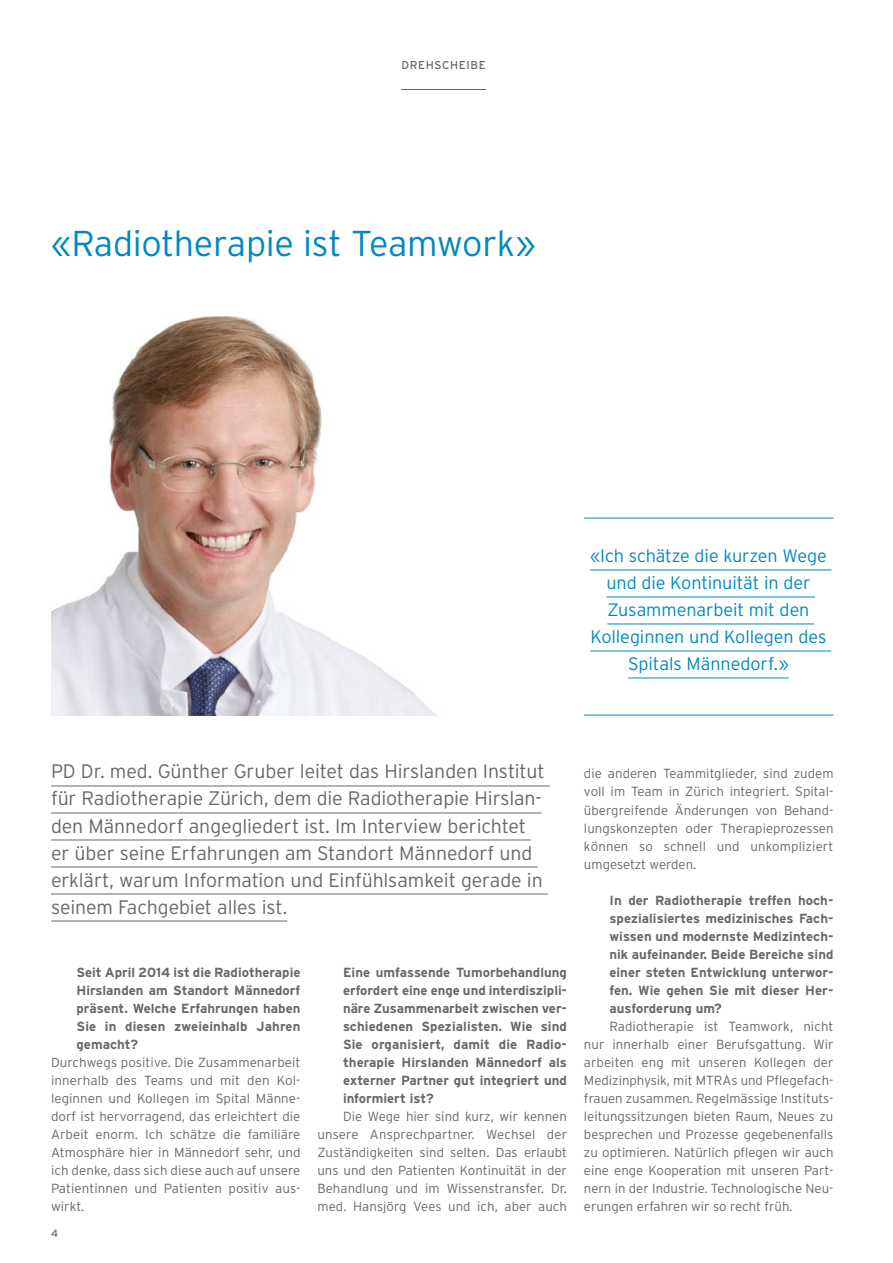
<style>
.page{position:relative;width:893px;height:1263px;background:#fff}
.page>*{position:absolute;margin:0;border:0;box-sizing:border-box;transform-origin:0 0}
.Titel_gross_blau{font:300 36px "Interstate";letter-spacing:-.01em;color:#0089c2}
.Lead{font:300 19.5px/27px "Interstate";letter-spacing:-.005em;color:#6a6864}
.Quote_mittensymetris{font:300 18px/27px "Interstate";letter-spacing:-.005em;color:#0089c2;text-align:center}
.Laufsatz_block{font:300 13.2px/18px "Interstate";color:#6a6864;text-align:justify}
.Fragen_laufsatz_bloc{font:700 13.2px/18px "Interstate";color:#6a6864;text-align:justify}
.Laufsatz_Block_weit{font:300 13.2px/18px "Interstate";letter-spacing:.005em;color:#6a6864;text-align:justify}
.t1{font:11.4px "Interstate";letter-spacing:.05em;color:#6a6864}
.t2{font:10.5px "Interstate";color:#6a6864}
</style>
<div class="page">
<hr style="left:401px;top:89px;width:85px;height:1px;background:#6a6864">
<hr style="left:51px;top:786px;width:499px;height:1px;background:#6a6864">
<hr style="left:51px;top:813px;width:491px;height:1px;background:#6a6864">
<hr style="left:51px;top:840px;width:480px;height:1px;background:#6a6864">
<hr style="left:51px;top:867px;width:487px;height:1px;background:#6a6864">
<hr style="left:51px;top:894px;width:497px;height:1px;background:#6a6864">
<hr style="left:51px;top:921px;width:236px;height:1px;background:#6a6864">
<hr style="left:590px;top:570px;width:241px;height:1px;background:#0089c2">
<hr style="left:606px;top:597px;width:209px;height:1px;background:#0089c2">
<hr style="left:607px;top:624px;width:207px;height:1px;background:#0089c2">
<hr style="left:590px;top:651px;width:241px;height:1px;background:#0089c2">
<hr style="left:628px;top:678px;width:161px;height:1px;background:#0089c2">
<img style="left:51px;top:316px;width:385px;height:399px">
<hr style="left:584px;top:518px;width:249px;height:1px;background:#0089c2">
<hr style="left:584px;top:715px;width:249px;height:1px;background:#0089c2">
<p class="t1" style="left:401px;top:58px;width:86px">DREHSCHEIBE</p>
<p class="Titel_gross_blau" style="left:51px;top:222px;width:486px">«Radiotherapie ist Teamwork»</p>
<p class="Quote_mittensymetris" style="left:590px;top:542px;width:238px">«Ich schätze die kurzen Wege und die Kontinuität in der<br>Zusammenarbeit mit den<br>Kolleginnen und Kollegen des<br>Spitals Männedorf.»</p>
<p class="Lead" style="left:51px;top:758px;width:495px">PD Dr. med. Günther Gruber leitet das Hirslanden Institut für Radiotherapie Zürich, dem die Radiotherapie Hirslan&shy;den Männedorf angegliedert ist. Im Interview berichtet er über seine Erfahrungen am Standort Männedorf und erklärt, warum Information und Einfühlsamkeit gerade in seinem Fachgebiet alles ist.</p>
<p class="Fragen_laufsatz_bloc" style="left:77px;top:963px;width:225px">Seit April 2014 ist die Radiotherapie Hirslanden am Standort Männedorf präsent. Welche Erfahrungen haben Sie in diesen zweieinhalb Jahren gemacht?</p>
<p class="Laufsatz_Block_weit" style="left:51px;top:1053px;width:251px">Durchwegs positive. Die Zusammenarbeit innerhalb des Teams und mit den Kol&shy;leginnen und Kollegen im Spital Männe&shy;dorf ist hervorragend, das erleichtert die Arbeit enorm. Ich schätze die familiäre Atmosphäre hier in Männedorf sehr, und ich denke, dass sich diese auch auf unsere Patientinnen und Patienten positiv aus&shy;wirkt.</p>
<p class="t2" style="left:51px;top:1227px;width:9px">4</p>
<p class="Fragen_laufsatz_bloc" style="left:343px;top:963px;width:225px">Eine umfassende Tumorbehandlung erfordert eine enge und interdiszipli&shy;näre Zusammenarbeit zwischen ver&shy;schiedenen Spezialisten. Wie sind Sie organisiert, damit die Radio&shy;therapie Hirslanden Männedorf als externer Partner gut integriert und informiert ist?</p>
<p class="Laufsatz_block" style="left:317px;top:1107px;width:251px;text-indent:26px">Die Wege hier sind kurz, wir kennen unsere Ansprechpartner. Wechsel der Zuständigkeiten sind selten. Das erlaubt uns und den Patienten Kontinuität in der Behandlung und im Wissenstransfer. Dr. med. Hansjörg Vees und ich, aber auch</p>
<p class="Laufsatz_block" style="left:584px;top:765px;width:251px">die anderen Teammitglieder, sind zudem voll im Team in Zürich integriert. Spital&shy;übergreifende Änderungen von Behand&shy;lungskonzepten oder Therapieprozessen können so schnell und unkompliziert umgesetzt werden.</p>
<p class="Fragen_laufsatz_bloc" style="left:609px;top:891px;width:225px">In der Radiotherapie treffen hoch&shy;spezialisiertes medizinisches Fach&shy;wissen und modernste Medizintech&shy;nik aufeinander. Beide Bereiche sind einer steten Entwicklung unterwor&shy;fen. Wie gehen Sie mit dieser Her&shy;ausforderung um?</p>
<p class="Laufsatz_block" style="left:584px;top:1017px;width:251px;text-indent:26px">Radiotherapie ist Teamwork, nicht nur innerhalb einer Berufsgattung. Wir arbeiten eng mit unseren Kollegen der Medizinphysik, mit MTRAs und Pflegefach&shy;frauen zusammen. Regelmässige Instituts&shy;leitungssitzungen bieten Raum, Neues zu besprechen und Prozesse gegebenenfalls zu optimieren. Natürlich pflegen wir auch eine enge Kooperation mit unseren Part&shy;nern in der Industrie. Technologische Neu&shy;erungen erfahren wir so recht früh.</p>
</div>
